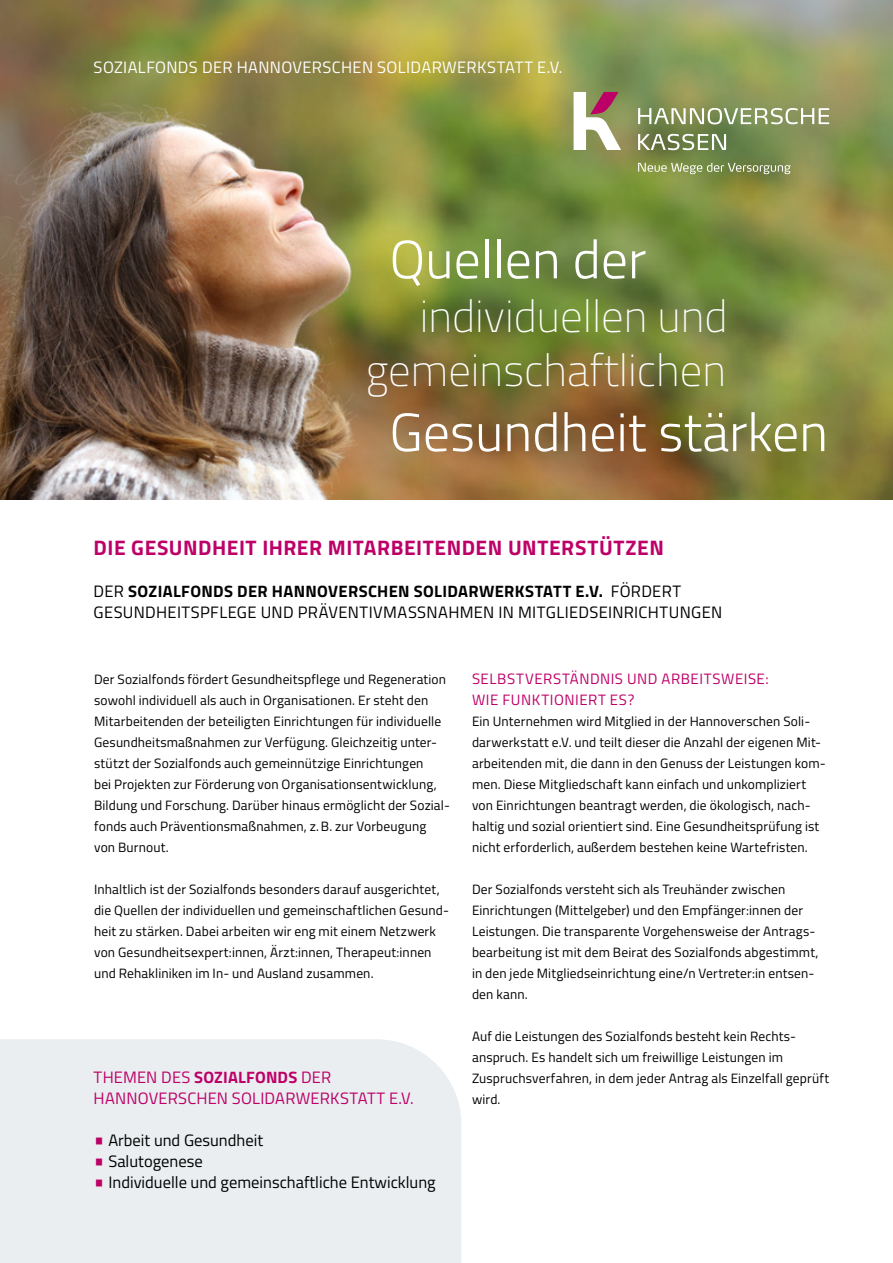
<style>
.page{position:relative;width:893px;height:1263px;background:#fff}
.page>*{position:absolute;margin:0;border:0;box-sizing:border-box;transform-origin:0 0}
.t1{font:300 54px "Titillium";color:#fff}
.t2{font:100 45px/54px "Titillium";color:#fff;text-align:right}
.t3{font:700 21px "Titillium";letter-spacing:.025em;color:#bd0068}
.t4{font:16.5px/21px "Titillium";letter-spacing:.02em;color:#000}
.t5{font:16.5px "Titillium";color:#000}
.t6{font:16.5px/21px "Titillium";letter-spacing:.01em;color:#bd0068}
.t7{font:16.5px "Titillium";letter-spacing:.02em;color:#fff}
.t8{font:15px/21px "Titillium";letter-spacing:.035em;color:#bd0068}
.t9{font:13.5px/21px "Titillium";letter-spacing:.01em;color:#000}
.s1{font-weight:700}
.s2{font-size:24px;color:#bd0068}
</style>
<div class="page">
<div style="left:0;top:1039px;width:461px;height:224px;background:#eaeef0"></div>
<img style="left:0;top:0;width:893px;height:500px">
<svg style="left:638px;top:163px;width:153px;height:11px;background:#97a46f"></svg>
<svg style="left:638px;top:134px;width:88px;height:16px"></svg>
<svg style="left:638px;top:108px;width:191px;height:16px"></svg>
<svg style="left:574px;top:92px;width:47px;height:58px"></svg>
<p class="t7" style="left:94px;top:55px;width:470px">SOZIALFONDS DER HANNOVERSCHEN SOLIDARWERKSTATT E.V.</p>
<h1 class="t1" style="left:389px;top:220px;width:258px">Quellen der</h1>
<h2 class="t2" style="left:366px;top:287px;width:363px">individuellen und gemeinschaftlichen</h2>
<h1 class="t1" style="left:389px;top:393px;width:440px">Gesundheit stärken</h1>
<h3 class="t3" style="left:94px;top:531px;width:572px">DIE GESUNDHEIT IHRER MITARBEITENDEN UNTERSTÜTZEN</h3>
<p class="t4" style="left:94px;top:580px;width:630px">DER <span class="s1">SOZIALFONDS DER HANNOVERSCHEN SOLIDARWERKSTATT E.V.</span> FÖRDERT<br>GESUNDHEITSPFLEGE UND PRÄVENTIVMASSNAHMEN IN MITGLIEDSEINRICHTUNGEN</p>
<p class="t9" style="left:94px;top:668px;width:357px">Der Sozialfonds fördert Gesundheitspflege und Regeneration sowohl individuell als auch in Organisationen. Er steht den Mitarbeitenden der beteiligten Einrichtungen für individuelle Gesundheitsmaßnahmen zur Verfügung. Gleichzeitig unter&shy;stützt der Sozialfonds auch gemeinnützige Einrichtungen<br>bei Projekten zur Förderung von Organisationsentwicklung, Bildung und Forschung. Darüber hinaus ermöglicht der Sozial&shy;fonds auch Präventionsmaßnahmen, z.B. zur Vorbeugung von Burnout.</p>
<p class="t9" style="left:94px;top:878px;width:356px">Inhaltlich ist der Sozialfonds besonders darauf ausgerichtet, die Quellen der individuellen und gemeinschaftlichen Gesund&shy;heit zu stärken. Dabei arbeiten wir eng mit einem Netzwerk von Gesundheitsexpert:innen, Ärzt:innen, Therapeut:innen und Rehakliniken im In- und Ausland zusammen.</p>
<p class="t6" style="left:94px;top:1066px;width:322px">THEMEN DES <span class="s1">SOZIALFONDS</span> DER<br>HANNOVERSCHEN SOLIDARWERKSTATT E.V.</p>
<p class="t5" style="left:94px;top:1128px;width:171px"><span class="s2">•</span> Arbeit und Gesundheit</p>
<p class="t5" style="left:94px;top:1149px;width:111px"><span class="s2">•</span> Salutogenese</p>
<p class="t5" style="left:94px;top:1170px;width:344px"><span class="s2">•</span> Individuelle und gemeinschaftliche Entwicklung</p>
<p class="t8" style="left:472px;top:668px;width:298px">SELBSTVERSTÄNDNIS UND ARBEITSWEISE:<br>WIE FUNKTIONIERT ES?</p>
<p class="t9" style="left:472px;top:710px;width:355px">Ein Unternehmen wird Mitglied in der Hannoverschen Soli&shy;darwerkstatt e.V. und teilt dieser die Anzahl der eigenen Mit&shy;arbeitenden mit, die dann in den Genuss der Leistungen kom&shy;men. Diese Mitgliedschaft kann einfach und unkompliziert von Einrichtungen beantragt werden, die ökologisch, nach&shy;haltig und sozial orientiert sind. Eine Gesundheitsprüfung ist nicht erforderlich, außerdem bestehen keine Wartefristen.</p>
<p class="t9" style="left:472px;top:878px;width:348px">Der Sozialfonds versteht sich als Treuhänder zwischen Einrichtungen (Mittelgeber) und den Empfänger:innen der Leistungen. Die transparente Vorgehensweise der Antrags&shy;bearbeitung ist mit dem Beirat des Sozialfonds abgestimmt, in den jede Mitgliedseinrichtung eine/n Vertreter:in entsen&shy;den kann.</p>
<p class="t9" style="left:472px;top:1025px;width:359px">Auf die Leistungen des Sozialfonds besteht kein Rechts&shy;anspruch. Es handelt sich um freiwillige Leistungen im Zuspruchsverfahren, in dem jeder Antrag als Einzelfall geprüft wird.</p>
</div>
